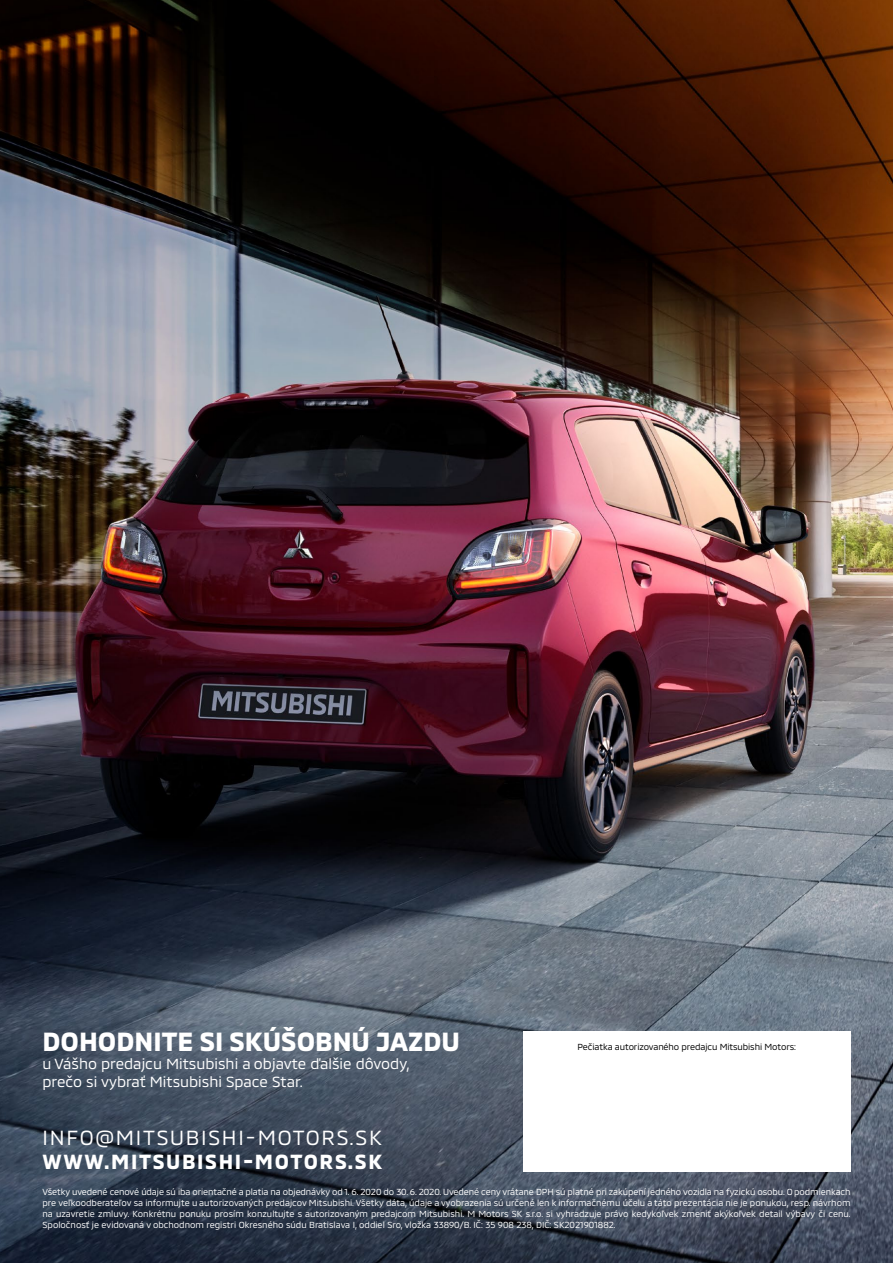
<style>
.page{position:relative;width:893px;height:1263px;background:#fff}
.page>*{position:absolute;margin:0;border:0;box-sizing:border-box;transform-origin:0 0}
.t1{font:700 27px "MMC";color:#fff}
.t2{font:21px "MMC";letter-spacing:.08em;color:#fff}
.t3{font:700 21px "MMC";letter-spacing:.08em;color:#fff}
.t4{font:15px/18px "MMC";color:#fff}
.t5{font:9px/10.8px "MMC";color:#fff;text-align:justify}
.t6{font:9px "MMC";letter-spacing:-.01em;color:#000}
</style>
<div class="page">
<img style="left:0;top:0;width:893px;height:1263px">
<div style="left:523px;top:1031px;width:327px;height:140px;background:#fff"></div>
<h1 class="t1" style="left:43px;top:1020px;width:419px">DOHODNITE SI SKÚŠOBNÚ JAZDU</h1>
<h3 class="t4" style="left:43px;top:1052px;width:369px">u Vášho predajcu Mitsubishi a objavte ďalšie dôvody, prečo si vybrať Mitsubishi Space Star.</h3>
<h2 class="t2" style="left:43px;top:1120px;width:341px">INFO@MITSUBISHI-MOTORS.SK</h2>
<h2 class="t3" style="left:43px;top:1145px;width:341px">WWW.MITSUBISHI-MOTORS.SK</h2>
<p class="t6" style="left:577px;top:1040px;width:220px">Pečiatka autorizovaného predajcu Mitsubishi Motors:</p>
<p class="t5" style="left:43px;top:1185px;width:810px">Všetky uvedené cenové údaje sú iba orientačné a platia na objednávky od 1. 6. 2020 do 30. 6. 2020. Uvedené ceny vrátane DPH sú platné pri zakúpení jedného vozidla na fyzickú osobu. O podmienkach pre veľkoodberateľov sa informujte u autorizovaných predajcov Mitsubishi. Všetky dáta, údaje a vyobrazenia sú určené len k informačnému účelu a táto prezentácia nie je ponukou, resp. návrhom na uzavretie zmluvy. Konkrétnu ponuku prosím konzultujte s autorizovaným predajcom Mitsubishi. M Motors SK s.r.o. si vyhradzuje právo kedykoľvek zmeniť akýkoľvek detail výbavy či cenu.<br>Spoločnosť je evidovaná v obchodnom registri Okresného súdu Bratislava I, oddiel Sro, vložka 33890/B. IČ: 35 908 238, DIČ: SK2021901882.</p>
</div>
